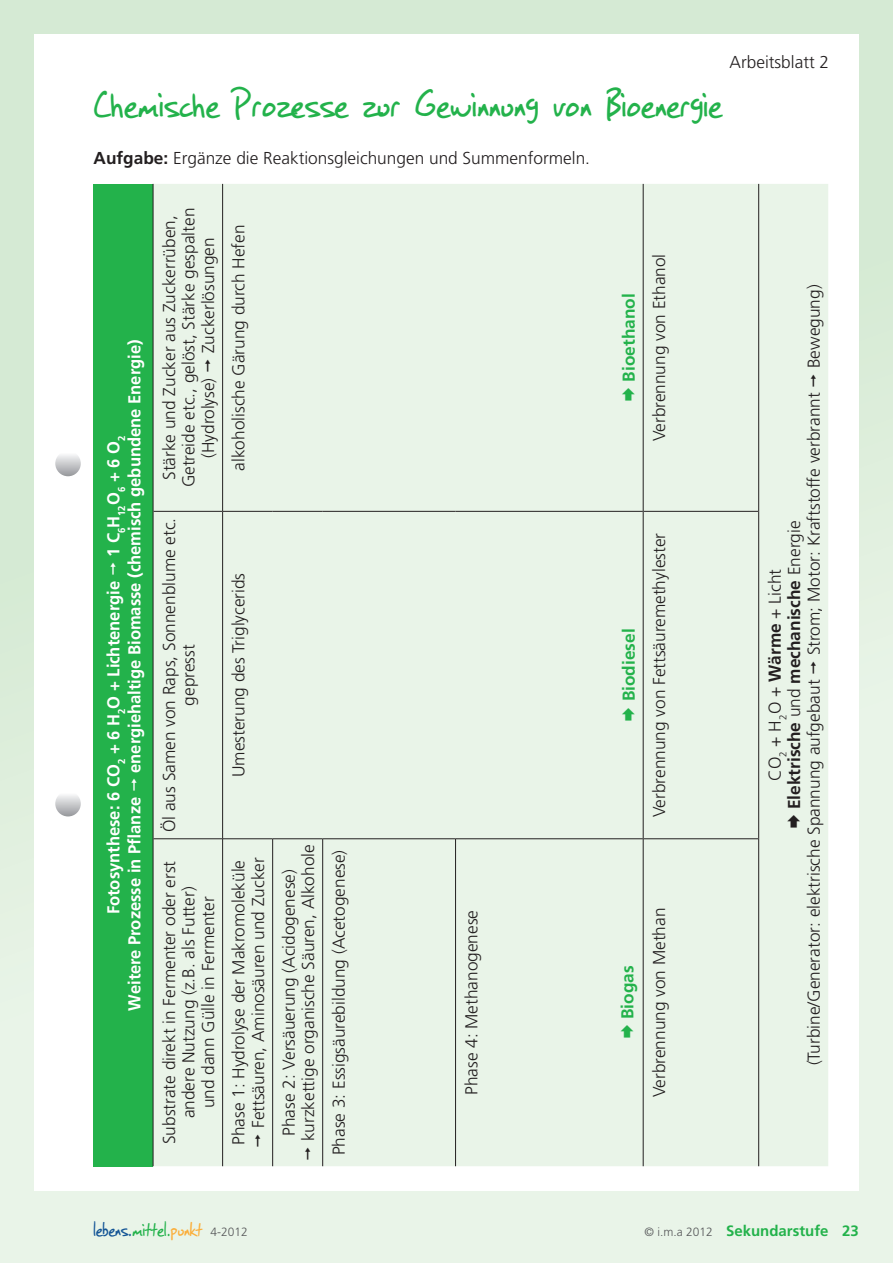
<style>
.page{position:relative;width:893px;height:1263px;background:#fff}
.page>*{position:absolute;margin:0;border:0;box-sizing:border-box;transform-origin:0 0}
.t1{font:45px "SF Grunge Sans";letter-spacing:.02em;color:#23b24b}
.t2{font:22.5px "SF Grunge Sans";letter-spacing:.01em;color:#145596}
.t3{font:300 17.25px/19.5px "Frutiger";color:#231f20;text-align:center}
.t4{font:700 17.25px "Frutiger";color:#fff;scale:.96 1}
.t5{font:700 17.25px "Frutiger";color:#23b24b}
.t6{font:700 15px "Frutiger";color:#23b24b}
.t7{font:700 10.05px "Frutiger";color:#fff;scale:.96 1}
.t8{font:300 10.05px "Frutiger";color:#231f20}
.s1{font-weight:700}
.s2{color:#23b24b}
.s3{color:#fbae3a}
.s4{font-family:"Frutiger";font-weight:300;font-size:12px;color:#57585a}
.s5{font-weight:300;font-size:12px;color:#57585a}
</style>
<div class="page">
<div style="left:0;top:0;width:893px;height:1263px;background:linear-gradient(to right,#e2f0e1,#e3f1e2)"></div>
<div style="left:34px;top:34px;width:825px;height:1157px;background:#fff"></div>
<svg style="left:55px;top:451px;width:26px;height:25px"></svg>
<svg style="left:55px;top:791px;width:26px;height:25px"></svg>
<div style="left:94px;top:184px;width:59px;height:982px;background:#23b24b"></div>
<div style="left:154px;top:184px;width:674px;height:982px;background:#e9f4e8"></div>
<hr style="left:153px;top:838px;width:69px;height:1px;background:#231f20">
<hr style="left:222px;top:839px;width:1px;height:327px;background:#231f20">
<hr style="left:222px;top:511px;width:1px;height:328px;background:#231f20">
<hr style="left:223px;top:838px;width:49px;height:1px;background:#231f20">
<hr style="left:222px;top:184px;width:1px;height:327px;background:#231f20">
<hr style="left:272px;top:838px;width:1px;height:328px;background:#231f20">
<hr style="left:273px;top:838px;width:49px;height:1px;background:#231f20">
<hr style="left:322px;top:838px;width:1px;height:328px;background:#231f20">
<hr style="left:323px;top:838px;width:132px;height:1px;background:#231f20">
<hr style="left:455px;top:838px;width:1px;height:328px;background:#231f20">
<hr style="left:456px;top:838px;width:187px;height:1px;background:#231f20">
<hr style="left:643px;top:839px;width:1px;height:327px;background:#231f20">
<hr style="left:643px;top:511px;width:1px;height:328px;background:#231f20">
<hr style="left:644px;top:838px;width:114px;height:1px;background:#231f20">
<hr style="left:643px;top:184px;width:1px;height:327px;background:#231f20">
<hr style="left:758px;top:839px;width:1px;height:327px;background:#231f20">
<hr style="left:758px;top:511px;width:1px;height:328px;background:#231f20">
<hr style="left:758px;top:184px;width:1px;height:327px;background:#231f20">
<hr style="left:153px;top:839px;width:1px;height:327px;background:#231f20">
<hr style="left:153px;top:511px;width:1px;height:328px;background:#231f20">
<hr style="left:153px;top:184px;width:1px;height:327px;background:#231f20">
<hr style="left:153px;top:511px;width:69px;height:1px;background:#231f20">
<hr style="left:223px;top:511px;width:50px;height:1px;background:#231f20">
<hr style="left:273px;top:511px;width:50px;height:1px;background:#231f20">
<hr style="left:323px;top:511px;width:133px;height:1px;background:#231f20">
<hr style="left:456px;top:511px;width:187px;height:1px;background:#231f20">
<hr style="left:644px;top:511px;width:114px;height:1px;background:#231f20">
<svg style="left:205px;top:359px;width:5px;height:12px"></svg>
<svg style="left:255px;top:1134px;width:5px;height:12px"></svg>
<svg style="left:622px;top:708px;width:13px;height:12px"></svg>
<svg style="left:622px;top:388px;width:13px;height:12px"></svg>
<svg style="left:305px;top:1147px;width:5px;height:12px"></svg>
<svg style="left:621px;top:1025px;width:13px;height:13px"></svg>
<svg style="left:787px;top:815px;width:13px;height:13px"></svg>
<svg style="left:811px;top:662px;width:5px;height:11px"></svg>
<svg style="left:811px;top:374px;width:5px;height:12px"></svg>
<p class="t3" style="left:729px;top:53px;width:101px">Arbeitsblatt 2</p>
<h1 class="t1" style="left:94px;top:75px;width:629px">Chemische Prozesse zur Gewinnung von Bioenergie</h1>
<p class="t3" style="left:94px;top:149px;width:498px"><span class="s1">Aufgabe:</span> Ergänze die Reaktionsgleichungen und Summenformeln.</p>
<p class="t4" style="left:124px;top:773px;width:453px;rotate:-90deg">energiehaltige Biomasse (chemisch gebundene Energie)</p>
<p class="t4" style="left:103px;top:557px;width:128px;rotate:-90deg">1 C H<sub>6</sub> <sub>12</sub>O<sub>6</sub> + 6 O<sub>2</sub></p>
<p class="t4" style="left:103px;top:914px;width:349px;rotate:-90deg">Fotosynthese: 6 CO<sub>2</sub> + 6 H O + Lichtenergie</p>
<p class="t7" style="left:116px;top:714px;width:7px;rotate:-90deg">2</p>
<p class="t4" style="left:124px;top:1010px;width:224px;rotate:-90deg">Weitere Prozesse in Pflanze</p>
<p class="t3" style="left:159px;top:480px;width:266px;rotate:-90deg">Stärke und Zucker aus Zuckerrüben,</p>
<p class="t3" style="left:179px;top:487px;width:281px;rotate:-90deg">Getreide etc., gelöst, Stärke gespalten</p>
<p class="t3" style="left:198px;top:353px;width:117px;rotate:-90deg">Zuckerlösungen</p>
<p class="t3" style="left:198px;top:458px;width:82px;rotate:-90deg">(Hydrolyse)</p>
<p class="t3" style="left:159px;top:832px;width:316px;rotate:-90deg">Öl aus Samen von Raps, Sonnenblume etc. gepresst</p>
<p class="t3" style="left:159px;top:1144px;width:285px;rotate:-90deg">Substrate direkt in Fermenter oder erst andere Nutzung (z.B. als Futter)<br>und dann Gülle in Fermenter</p>
<p class="t3" style="left:229px;top:471px;width:248px;rotate:-90deg">alkoholische Gärung durch Hefen</p>
<p class="t3" style="left:229px;top:777px;width:206px;rotate:-90deg">Umesterung des Triglycerids</p>
<p class="t3" style="left:229px;top:1145px;width:289px;text-align:right;rotate:-90deg">Phase 1: Hydrolyse der Makromoleküle<br>Fettsäuren, Aminosäuren und Zucker</p>
<p class="t3" style="left:279px;top:1141px;width:298px;text-align:left;text-indent:5px;rotate:-90deg">Phase 2: Versäuerung (Acidogenese) kurzkettige organische Säuren, Alkohole</p>
<p class="t3" style="left:329px;top:1155px;width:307px;rotate:-90deg">Phase 3: Essigsäurebildung (Acetogenese)</p>
<p class="t3" style="left:462px;top:1095px;width:187px;rotate:-90deg">Phase 4: Methanogenese</p>
<p class="t5" style="left:619px;top:382px;width:90px;rotate:-90deg">Bioethanol</p>
<p class="t3" style="left:649px;top:441px;width:189px;rotate:-90deg">Verbrennung von Ethanol</p>
<p class="t5" style="left:619px;top:701px;width:74px;rotate:-90deg">Biodiesel</p>
<p class="t3" style="left:649px;top:817px;width:286px;rotate:-90deg">Verbrennung von Fettsäuremethylester</p>
<p class="t5" style="left:617px;top:1019px;width:55px;rotate:-90deg">Biogas</p>
<p class="t3" style="left:649px;top:1097px;width:191px;rotate:-90deg">Verbrennung von Methan</p>
<p class="t3" style="left:804px;top:368px;width:85px;rotate:-90deg">Bewegung)</p>
<p class="t3" style="left:804px;top:655px;width:264px;rotate:-90deg">Strom; Motor: Kraftstoffe verbrannt</p>
<p class="t3" style="left:784px;top:1065px;width:546px;text-align:left;text-indent:256px;rotate:-90deg"><span class="s1">Elektrische</span> und <span class="s1">mechanische</span> Energie (Turbine/Generator: elektrische Spannung aufgebaut</p>
<p class="t3" style="left:765px;top:781px;width:213px;rotate:-90deg">CO<sub>2</sub> + H O + <span class="s1">Wärme</span> + Licht</p>
<p class="t8" style="left:777px;top:720px;width:7px;rotate:-90deg">2</p>
<h2 class="t2" style="left:94px;top:1214px;width:156px">lebens.<span class="s2">mittel.</span><span class="s3">punkt</span> <span class="s4">4-2012</span></h2>
<p class="t6" style="left:644px;top:1222px;width:216px"><span class="s5">© i.m.a 2012</span> Sekundarstufe 23</p>
</div>
